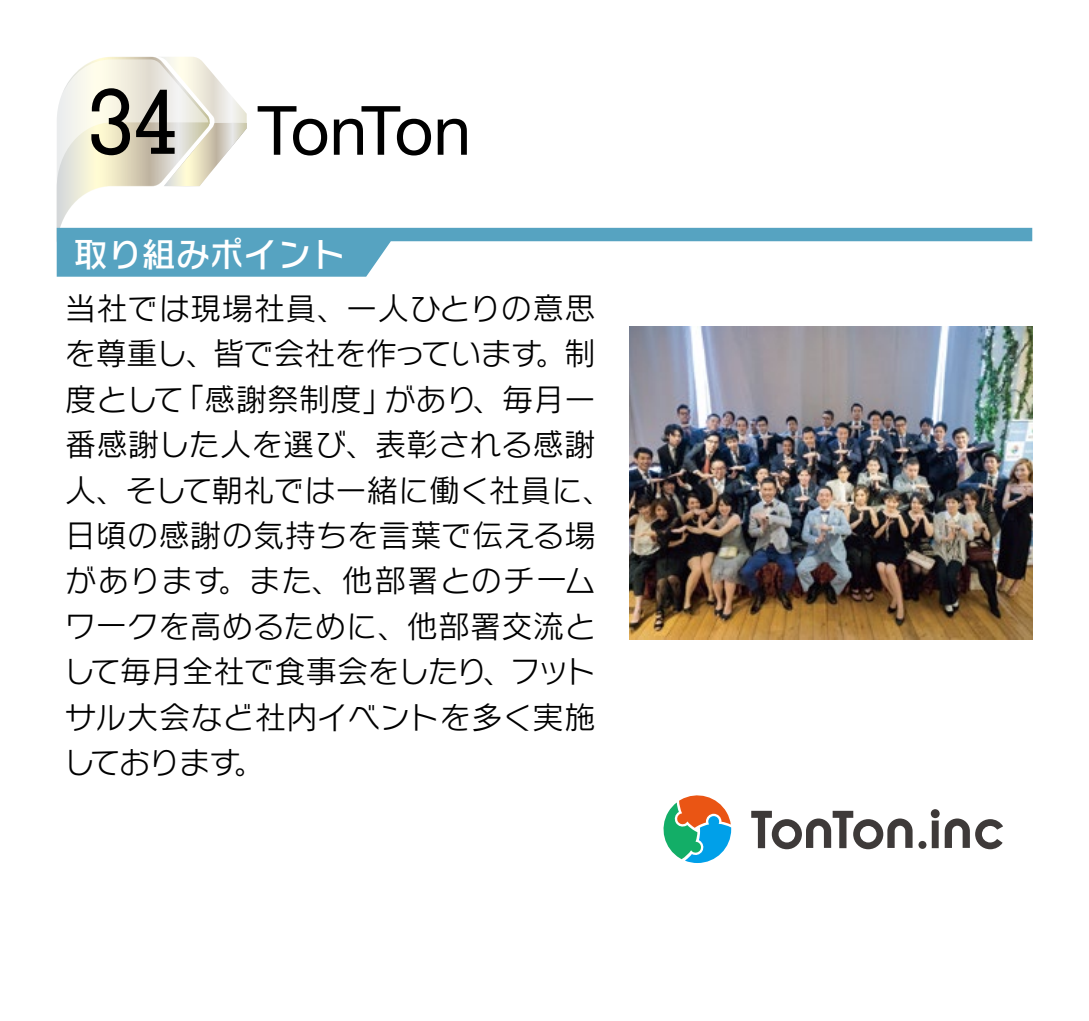
<style>
.page{position:relative;width:1089px;height:1021px;background:#fff}
.page>*{position:absolute;margin:0;border:0;box-sizing:border-box;transform-origin:0 0}
.t1{font:500 90.8px "Memphis";color:#000}
.t2{font:68px "Helvetica Neue";letter-spacing:-.09em;color:#000}
.t3{font:34px "Rodin NTLG Pro DB";color:#fff}
.t4{font:31.2px/45.2px "Rodin NTLG Pro M";letter-spacing:.005em;color:#000}
</style>
<div class="page">
<svg style="left:57px;top:57px;width:190px;height:171px"></svg>
<svg style="left:57px;top:228px;width:975px;height:49px;fill:#56a3c1"></svg>
<img style="left:629px;top:326px;width:403px;height:314px">
<svg style="left:975px;top:819px;width:28px;height:30px"></svg>
<svg style="left:751px;top:810px;width:161px;height:39px"></svg>
<svg style="left:918px;top:809px;width:51px;height:39px"></svg>
<svg style="left:663px;top:795px;width:68px;height:68px"></svg>
<h1 class="t1" style="left:88px;top:66px;width:92px">34</h1>
<h2 class="t2" style="left:257px;top:81px;width:215px">TonTon</h2>
<p class="t3" style="left:74px;top:231px;width:274px">取り組みポイント</p>
<p class="t4" style="left:64px;top:284px;width:550px">当社では現場社員、一人ひとりの意思を尊重し、皆で会社を作っています。制度として「感謝祭制度」があり、毎月一番感謝した人を選び、表彰される感謝人、そして朝礼では一緒に働く社員に、日頃の感謝の気持ちを言葉で伝える場があります。また、他部署とのチームワークを高めるために、他部署交流として毎月全社で食事会をしたり、フットサル大会など社内イベントを多く実施しております。</p>
</div>
